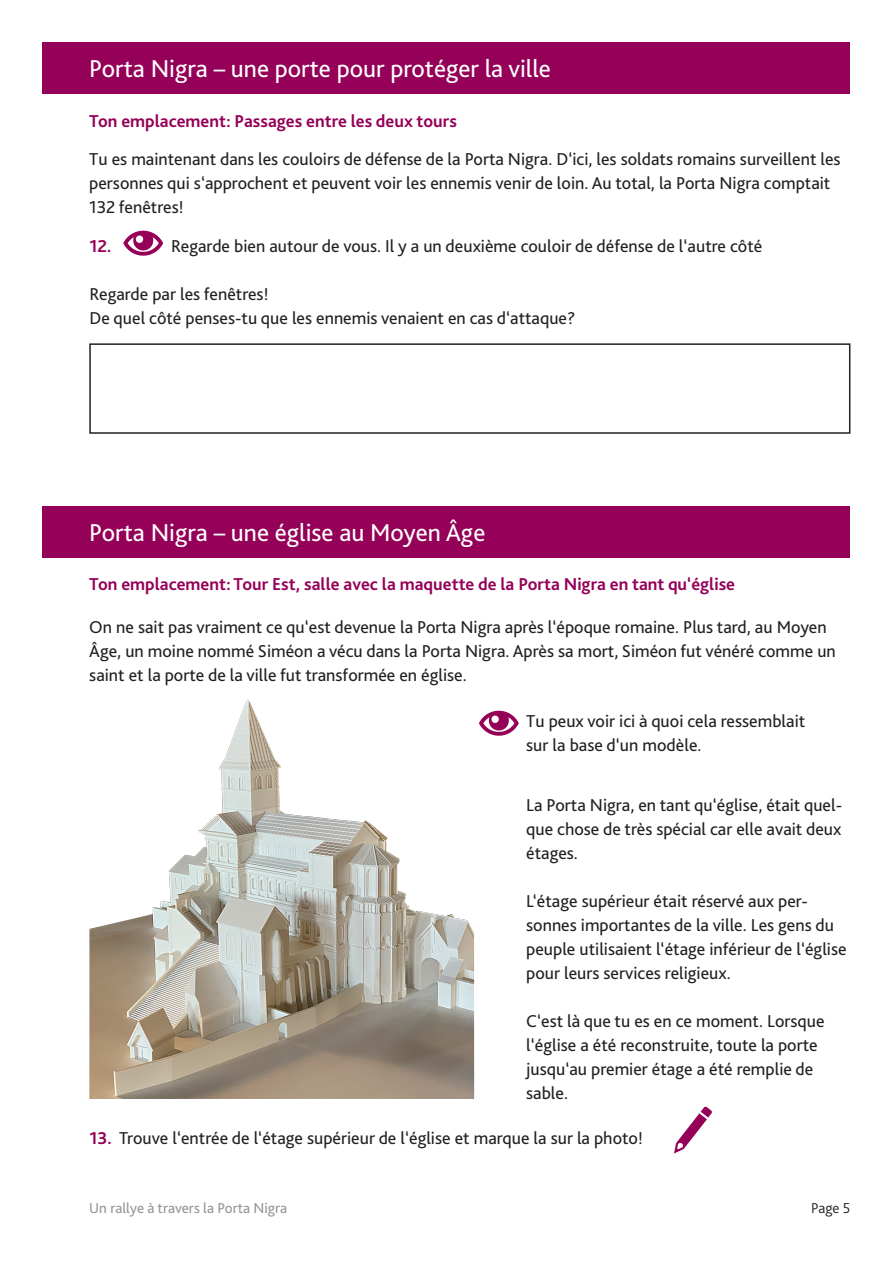
<style>
.page{position:relative;width:893px;height:1263px;background:#fff}
.page>*{position:absolute;margin:0;border:0;box-sizing:border-box;transform-origin:0 0}
.t1{font:25.5px "Bliss 2";color:#fff}
.t2{font:18px/24px "Bliss 2";color:#231f20}
.t3{font:700 18px "Bliss 2";color:#950058}
.t4{font:15px "Bliss 2";color:#939598}
.t5{font:300 15px "Bliss 2";color:#231f20}
.s1{font-weight:700;color:#950058}
</style>
<div class="page">
<div style="left:43px;top:506px;width:807px;height:51px;background:#950058"></div>
<svg style="left:479px;top:711px;width:40px;height:25px"></svg>
<img style="left:89px;top:699px;width:385px;height:400px">
<svg style="left:674px;top:1106px;width:38px;height:47px"></svg>
<div style="left:43px;top:43px;width:807px;height:51px;background:#950058"></div>
<div style="left:89px;top:343px;width:761px;height:91px;border:2px solid #231f20"></div>
<svg style="left:123px;top:231px;width:40px;height:25px"></svg>
<h1 class="t1" style="left:89px;top:53px;width:463px">Porta Nigra – une porte pour protéger la ville</h1>
<p class="t3" style="left:89px;top:110px;width:369px">Ton emplacement: Passages entre les deux tours</p>
<p class="t2" style="left:89px;top:147px;width:753px">Tu es maintenant dans les couloirs de défense de la Porta Nigra. D‘ici, les soldats romains surveillent les personnes qui s‘approchent et peuvent voir les ennemis venir de loin. Au total, la Porta Nigra comptait<br>132 fenêtres!</p>
<p class="t3" style="left:90px;top:235px;width:23px">12.</p>
<p class="t2" style="left:171px;top:234px;width:593px">Regarde bien autour de vous. Il y a un deuxième couloir de défense de l‘autre côté</p>
<p class="t2" style="left:90px;top:282px;width:487px">Regarde par les fenêtres!<br>De quel côté penses-tu que les ennemis venaient en cas d‘attaque?</p>
<h1 class="t1" style="left:89px;top:516px;width:398px">Porta Nigra – une église au Moyen Âge</h1>
<p class="t3" style="left:89px;top:573px;width:647px">Ton emplacement: Tour Est, salle avec la maquette de la Porta Nigra en tant qu‘église</p>
<p class="t2" style="left:89px;top:614px;width:748px">On ne sait pas vraiment ce qu‘est devenue la Porta Nigra après l‘époque romaine. Plus tard, au Moyen<br>Âge, un moine nommé Siméon a vécu dans la Porta Nigra. Après sa mort, Siméon fut vénéré comme un saint et la porte de la ville fut transformée en église.</p>
<p class="t2" style="left:526px;top:708px;width:281px">Tu peux voir ici à quoi cela ressemblait sur la base d‘un modèle.</p>
<p class="t2" style="left:526px;top:793px;width:317px;text-align:justify">La Porta Nigra, en tant qu‘église, était quel&shy;que chose de très spécial car elle avait deux étages.</p>
<p class="t2" style="left:526px;top:889px;width:322px">L‘étage supérieur était réservé aux per&shy;sonnes importantes de la ville. Les gens du peuple utilisaient l‘étage inférieur de l‘église pour leurs services religieux.</p>
<p class="t2" style="left:526px;top:1009px;width:300px">C‘est là que tu es en ce moment. Lorsque l‘église a été reconstruite, toute la porte jusqu‘au premier étage a été remplie de sable.</p>
<p class="t2" style="left:90px;top:1126px;width:555px"><span class="s1">13.</span> Trouve l‘entrée de l‘étage supérieur de l‘église et marque la sur la photo!</p>
<p class="t4" style="left:89px;top:1198px;width:199px">Un rallye à travers la Porta Nigra</p>
<p class="t5" style="left:811px;top:1198px;width:41px">Page 5</p>
</div>
